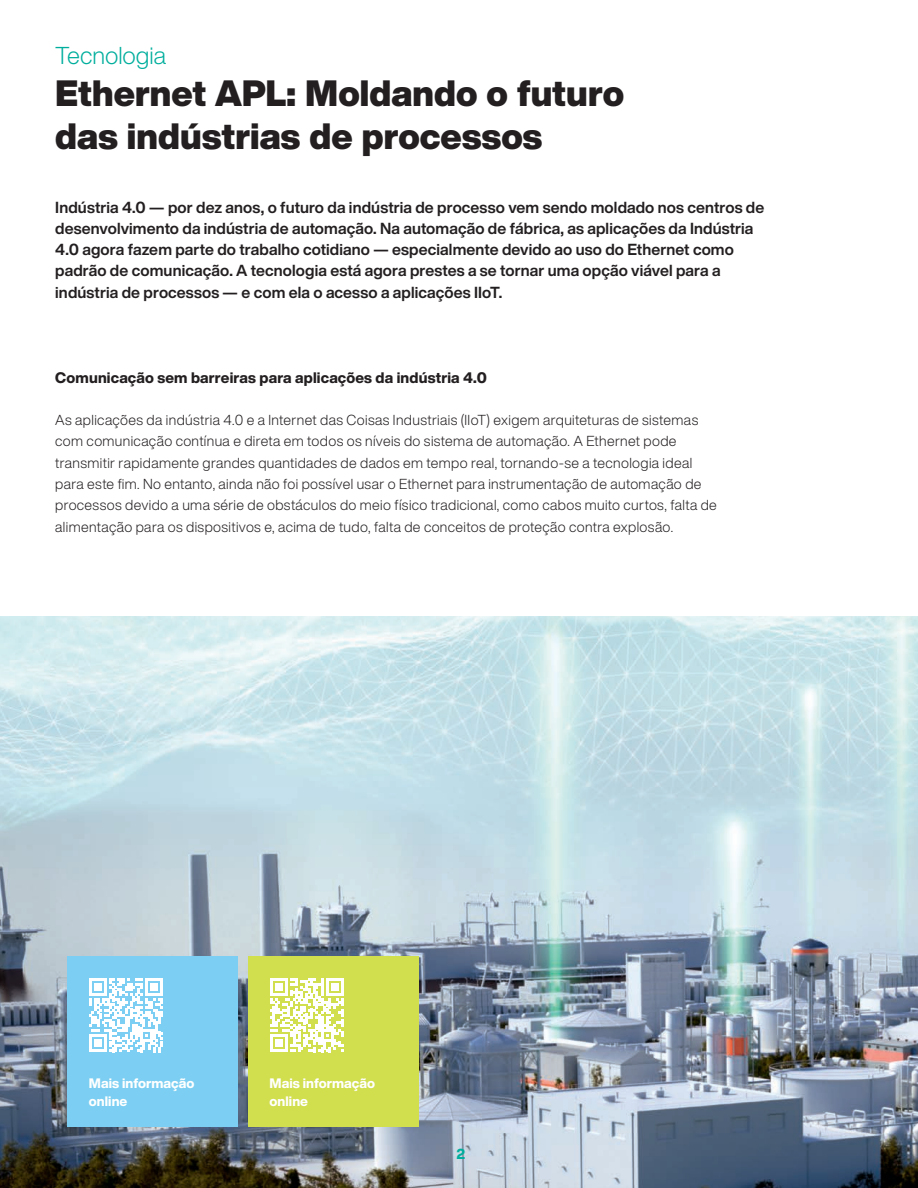
<style>
.page{position:relative;width:918px;height:1188px;background:#fff}
.page>*{position:absolute;margin:0;border:0;box-sizing:border-box;transform-origin:0 0}
.t1{font:900 36px/42.5px "Helvetica Now Display";letter-spacing:.005em;color:#231f20}
.t2{font:300 24px "Helvetica Now Display";color:#00ae9d}
.t3{font:700 15.75px/21.3px "Helvetica Now Display";letter-spacing:.01em;color:#231f20}
.t4{font:800 15px "Helvetica Now Display";letter-spacing:.01em;color:#231f20}
.t5{font:300 14.25px/21.3px "Helvetica Now Display";letter-spacing:.025em;color:#231f20}
.t6{font:800 14.25px "Helvetica Now Display";color:#00ae9d}
.t7{font:800 13.5px/18px "Helvetica Now Display";letter-spacing:.005em;color:#fff}
</style>
<div class="page">
<img style="left:0;top:617px;width:918px;height:571px">
<div style="left:68px;top:957px;width:170px;height:170px;background:#7ccff2"></div>
<div style="left:248px;top:957px;width:170px;height:170px;background:#d1de4d"></div>
<svg style="left:89px;top:978px;width:74px;height:74px"></svg>
<svg style="left:270px;top:978px;width:74px;height:74px"></svg>
<h2 class="t2" style="left:55px;top:39px;width:112px">Tecnologia</h2>
<h1 class="t1" style="left:55px;top:72px;width:570px">Ethernet APL: Moldando o futuro das indústrias de processos</h1>
<p class="t3" style="left:55px;top:196px;width:711px">Indústria 4.0 — por dez anos, o futuro da indústria de processo vem sendo moldado nos centros de desenvolvimento da indústria de automação. Na automação de fábrica, as aplicações da Indústria 4.0 agora fazem parte do trabalho cotidiano — especialmente devido ao uso do Ethernet como padrão de comunicação. A tecnologia está agora prestes a se tornar uma opção viável para a indústria de processos — e com ela o acesso a aplicações IIoT.</p>
<p class="t4" style="left:55px;top:367px;width:433px">Comunicação sem barreiras para aplicações da indústria 4.0</p>
<p class="t5" style="left:55px;top:409px;width:663px">As aplicações da indústria 4.0 e a Internet das Coisas Industriais (IIoT) exigem arquiteturas de sistemas com comunicação contínua e direta em todos os níveis do sistema de automação. A Ethernet pode transmitir rapidamente grandes quantidades de dados em tempo real, tornando-se a tecnologia ideal para este fim. No entanto, ainda não foi possível usar o Ethernet para instrumentação de automação de processos devido a uma série de obstáculos do meio físico tradicional, como cabos muito curtos, falta de alimentação para os dispositivos e, acima de tudo, falta de conceitos de proteção contra explosão.</p>
<p class="t7" style="left:89px;top:1074px;width:107px">Mais informação online</p>
<p class="t7" style="left:270px;top:1074px;width:107px">Mais informação online</p>
<p class="t6" style="left:457px;top:1144px;width:10px">2</p>
</div>
